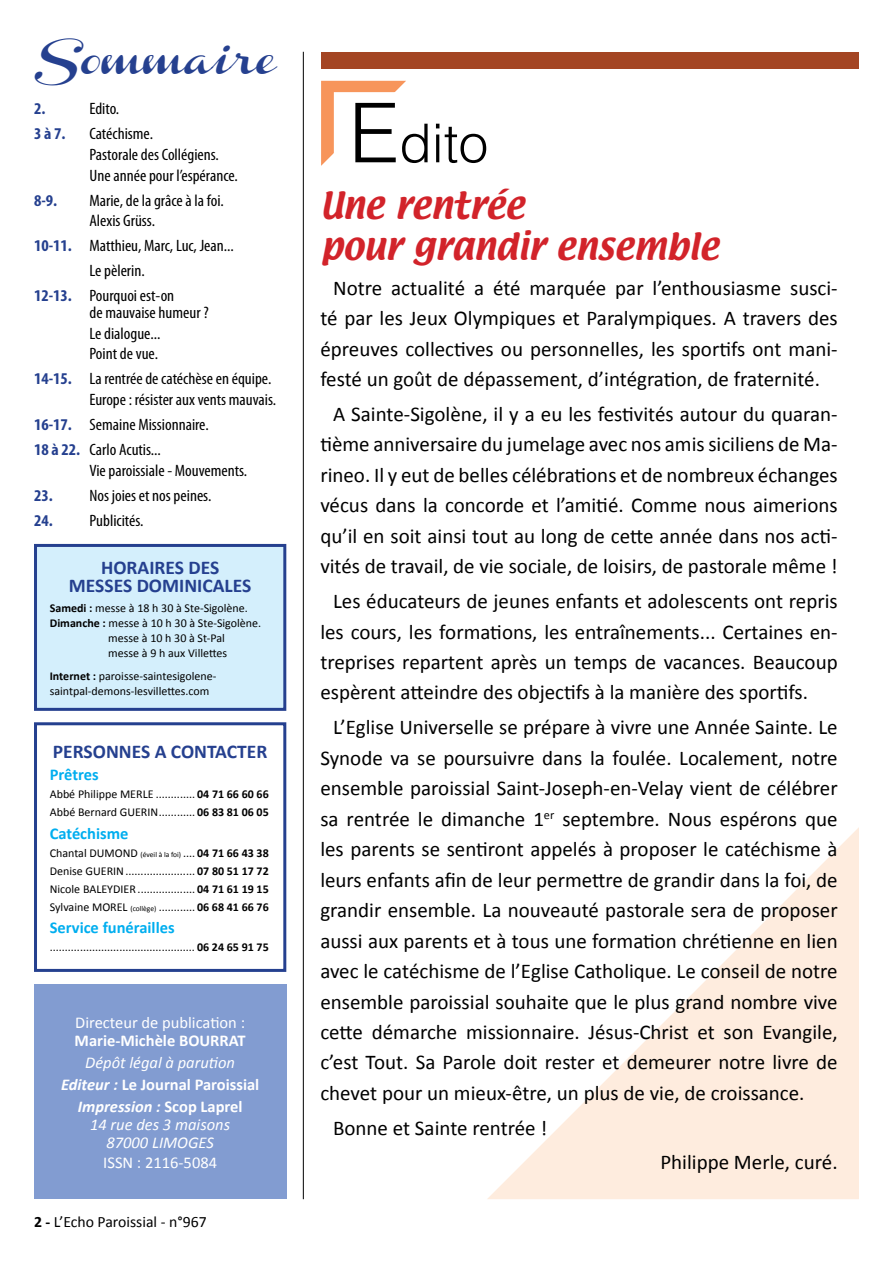
<style>
.page{position:relative;width:893px;height:1263px;background:#fff}
.page>*{position:absolute;margin:0;border:0;box-sizing:border-box;transform-origin:0 0}
.t1{font:300 53.7px "Helvetica";color:#000}
.t2{font:33px/41px "Textile";color:#d2232a}
.t3{font:30.45px "Channel Slanted 2";color:#25408f}
.t4{font:21px/30.5px "Calibri";color:#000;text-align:justify}
.t5{font:700 19.5px/18px "Calibri";color:#25408f;text-align:center}
.t6{font:condensed 16.5px/20.7px "Myriad Pro";color:#000;scale:1.05 1}
.t7{font:700 16.5px/22.2px "Calibri";color:#fff;text-align:center}
.t8{font:16.5px "Calibri";color:#fff}
.t9{font:700 16.5px "Calibri";color:#00aeef}
.t10{font:italic 16.5px/18px "Calibri";color:#fff;text-align:center}
.t11{font:700 condensed 16.5px "Myriad Pro";color:#25408f;scale:1.05 1}
.t12{font:15.75px "Calibri";color:#000}
.t13{font:12px/18px "Calibri";color:#000}
.s1{font-weight:700;color:#25408f}
.s2{font-weight:700}
.s3{font-size:7.5px}
.s4{font-weight:400;font-style:italic}
.s5{font-style:italic}
.s6{font-size:82.5px}
</style>
<div class="page">
<svg style="left:487px;top:827px;width:372px;height:372px"></svg>
<svg style="left:321px;top:81px;width:85px;height:85px"></svg>
<div style="left:34px;top:984px;width:252px;height:215px;background:#829cd1"></div>
<div style="left:34px;top:722px;width:252px;height:250px;border:3px solid #25408f"></div>
<div style="left:36px;top:545px;width:249px;height:164px;background:#d4effc"></div>
<div style="left:34px;top:544px;width:252px;height:167px;border:3px solid #25408f"></div>
<div style="left:321px;top:52px;width:537px;height:16px;background:#a44523"></div>
<hr style="left:303px;top:52px;width:1px;height:1147px;background:#000">
<h3 class="t3" style="left:34px;top:46px;width:241px">Sommaire</h3>
<p class="t11" style="left:34px;top:98px;width:12px">2.</p>
<p class="t6" style="left:90px;top:98px;width:30px">Edito.</p>
<p class="t11" style="left:34px;top:123px;width:32px">3 à 7.</p>
<p class="t6" style="left:90px;top:123px;width:143px">Catéchisme.<br>Pastorale des Collégiens.<br>Une année pour l’espérance.</p>
<p class="t11" style="left:34px;top:190px;width:24px">8-9.</p>
<p class="t6" style="left:90px;top:190px;width:129px">Marie, de la grâce à la foi.<br>Alexis Grüss.</p>
<p class="t6" style="left:34px;top:235px;width:192px"><span class="s1">10-11.</span> Matthieu, Marc, Luc, Jean...</p>
<p class="t6" style="left:90px;top:260px;width:54px">Le pèlerin.</p>
<p class="t6" style="left:34px;top:285px;width:135px"><span class="s1">12-13.</span> Pourquoi est-on</p>
<p class="t6" style="left:90px;top:302px;width:115px">de mauvaise humeur ?<br>Le dialogue...<br>Point de vue.</p>
<p class="t6" style="left:34px;top:368px;width:232px;text-align:right"><span class="s1">14-15.</span> La rentrée de catéchèse en équipe.<br>Europe : résister aux vents mauvais.</p>
<p class="t6" style="left:34px;top:412px;width:168px;line-height:25px"><span class="s1">16-17.</span> Semaine Missionnaire.<br><span class="s1">18 à 22.</span> Carlo Acutis...</p>
<p class="t6" style="left:90px;top:460px;width:152px">Vie paroissiale - Mouvements.</p>
<p class="t6" style="left:34px;top:485px;width:170px"><span class="s1">23.</span> Nos joies et nos peines.</p>
<p class="t6" style="left:34px;top:510px;width:106px"><span class="s1">24.</span> Publicités.</p>
<p class="t5" style="left:69px;top:558px;width:184px">HORAIRES DES<br>MESSES DOMINICALES</p>
<p class="t13" style="left:50px;top:598px;width:200px"><span class="s2">Samedi :</span> messe à 18 h 30 à Ste-Sigolène.</p>
<p class="t13" style="left:50px;top:613px;width:213px"><span class="s2">Dimanche :</span> messe à 10 h 30 à Ste-Sigolène.</p>
<p class="t13" style="left:108px;top:628px;width:118px">messe à 10 h 30 à St-Pal</p>
<p class="t13" style="left:108px;top:643px;width:120px">messe à 9 h aux Villettes</p>
<p class="t13" style="left:50px;top:668px;width:168px;line-height:15px"><span class="s2">Internet :</span> paroisse-saintesigolene&shy;saintpal-demons-lesvillettes.com</p>
<p class="t5" style="left:53px;top:742px;width:216px">PERSONNES A CONTACTER</p>
<p class="t9" style="left:50px;top:764px;width:50px">Prêtres</p>
<p class="t13" style="left:50px;top:785px;width:221px">Abbé Philippe MERLE ............. <span class="s2">04 71 66 60 66<br></span>Abbé Bernard GUERIN............ <span class="s2">06 83 81 06 05</span></p>
<p class="t9" style="left:50px;top:823px;width:80px">Catéchisme</p>
<p class="t13" style="left:50px;top:843px;width:221px;text-align:justify">Chantal DUMOND <span class="s3">(éveil à la foi)</span> .... <span class="s2">04 71 66 43 38<br></span>Denise GUERIN....................... <span class="s2">07 80 51 17 72<br></span>Nicole BALEYDIER ................... <span class="s2">04 71 61 19 15<br></span>Sylvaine MOREL <span class="s3">(collège)</span> ............ <span class="s2">06 68 41 66 76</span></p>
<p class="t9" style="left:50px;top:917px;width:126px">Service funérailles</p>
<p class="t13" style="left:50px;top:937px;width:221px">................................................ <span class="s2">06 24 65 91 75</span></p>
<p class="t8" style="left:75px;top:1012px;width:171px">Directeur de publication :</p>
<p class="t7" style="left:75px;top:1028px;width:173px">Marie-Michèle BOURRAT</p>
<p class="t7" style="left:61px;top:1050px;width:200px"><span class="s4">Dépôt légal à parution<br></span><span class="s5">Editeur :</span> Le Journal Paroissial<br><span class="s5">Impression :</span> Scop Laprel</p>
<p class="t10" style="left:90px;top:1115px;width:141px">14 rue des 3 maisons<br>87000 LIMOGES</p>
<p class="t8" style="left:103px;top:1153px;width:115px">ISSN : 2116-5084</p>
<p class="t12" style="left:34px;top:1212px;width:174px"><span class="s2">2 -</span> L’Echo Paroissial - n°967</p>
<h1 class="t1" style="left:349px;top:98px;width:141px"><span class="s6">E</span>dito</h1>
<h2 class="t2" style="left:320px;top:186px;width:400px">Une rentrée<br>pour grandir ensemble</h2>
<p class="t4" style="left:320px;top:272px;width:519px;text-indent:13px">Notre actualité a été marquée par l’enthousiasme susci&shy;té par les Jeux Olympiques et Paralympiques. A travers des épreuves collectives ou personnelles, les sportifs ont mani&shy;festé un goût de dépassement, d’intégration, de fraternité.</p>
<p class="t4" style="left:320px;top:398px;width:519px;text-indent:13px">A Sainte-Sigolène, il y a eu les festivités autour du quaran&shy;tième anniversaire du jumelage avec nos amis siciliens de Ma&shy;rineo. Il y eut de belles célébrations et de nombreux échanges vécus dans la concorde et l’amitié. Comme nous aimerions qu’il en soit ainsi tout au long de cette année dans nos acti&shy;vités de travail, de vie sociale, de loisirs, de pastorale même !</p>
<p class="t4" style="left:320px;top:585px;width:519px;text-indent:13px">Les éducateurs de jeunes enfants et adolescents ont repris les cours, les formations, les entraînements... Certaines en&shy;treprises repartent après un temps de vacances. Beaucoup espèrent atteindre des objectifs à la manière des sportifs.</p>
<p class="t4" style="left:320px;top:711px;width:519px;text-indent:13px">L’Eglise Universelle se prépare à vivre une Année Sainte. Le Synode va se poursuivre dans la foulée. Localement, notre ensemble paroissial Saint-Joseph-en-Velay vient de célébrer sa rentrée le dimanche 1<sup>er</sup> septembre. Nous espérons que les parents se sentiront appelés à proposer le catéchisme à leurs enfants afin de leur permettre de grandir dans la foi, de grandir ensemble. La nouveauté pastorale sera de proposer aussi aux parents et à tous une formation chrétienne en lien avec le catéchisme de l’Eglise Catholique. Le conseil de notre ensemble paroissial souhaite que le plus grand nombre vive cette démarche missionnaire. Jésus-Christ et son Evangile, c’est Tout. Sa Parole doit rester et demeurer notre livre de chevet pour un mieux-être, un plus de vie, de croissance.</p>
<p class="t4" style="left:333px;top:1111px;width:216px">Bonne et Sainte rentrée !</p>
<p class="t4" style="left:660px;top:1146px;width:179px">Philippe Merle, curé.</p>
</div>
